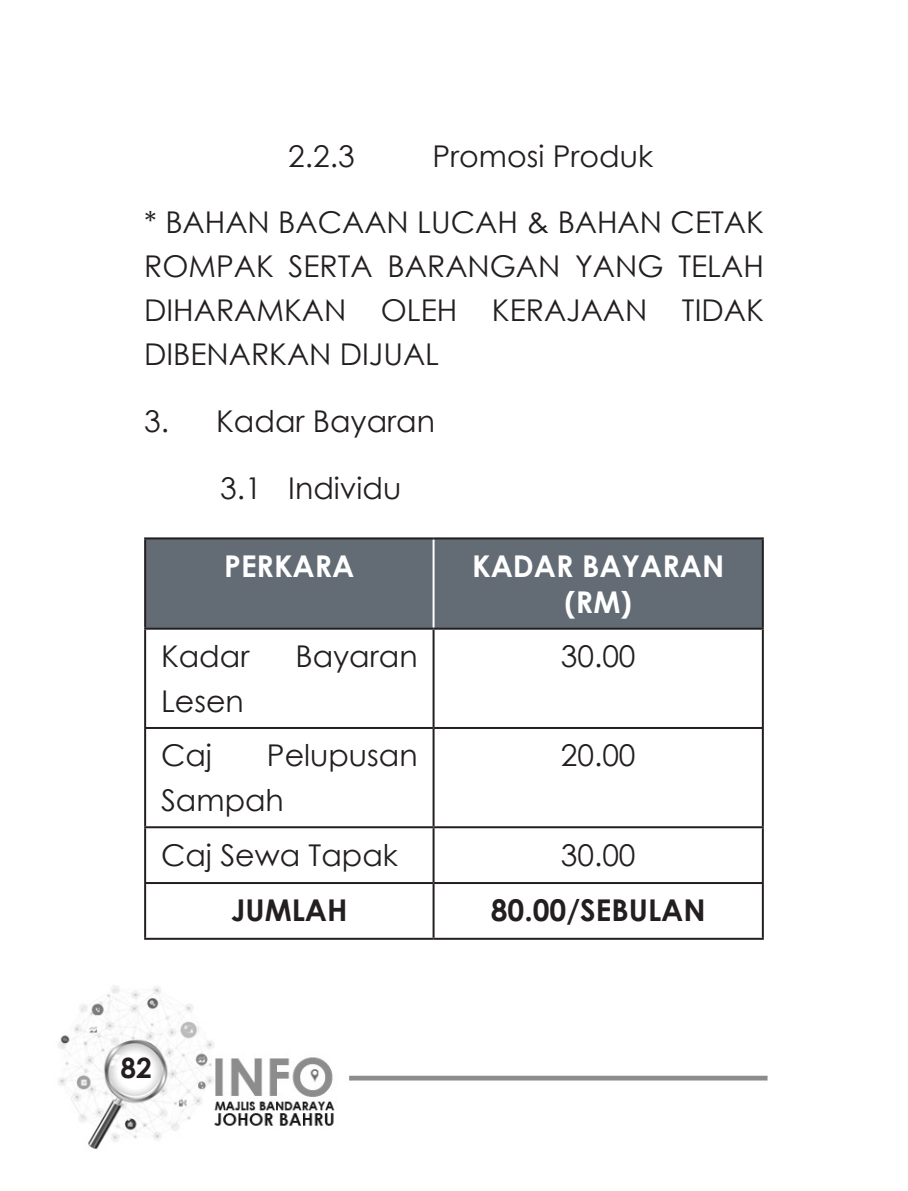
<style>
.page{position:relative;width:908px;height:1191px;background:#fff}
.page>*{position:absolute;margin:0;border:0;box-sizing:border-box;transform-origin:0 0}
.List_Paragraph{font:30px/44px "Century Gothic";color:#231f20;text-align:justify}
.t1{font:700 30px/36px "Century Gothic";color:#fff;text-align:center}
.List_Paragraph-2{font:700 30px "Century Gothic";color:#231f20}
.t2{font:700 28px "Century Gothic";color:#231f20}
</style>
<div class="page">
<img style="left:58px;top:537px;width:710px;height:612px">
<div style="left:146px;top:539px;width:615px;height:88px;background:#636b75"></div>
<hr style="left:144px;top:629px;width:2px;height:98px;background:#231f20">
<hr style="left:432px;top:629px;width:2px;height:98px;background:#231f20">
<hr style="left:761px;top:629px;width:2px;height:98px;background:#231f20">
<hr style="left:144px;top:727px;width:289px;height:2px;background:#231f20">
<hr style="left:144px;top:729px;width:2px;height:97px;background:#231f20">
<hr style="left:433px;top:727px;width:330px;height:2px;background:#231f20">
<hr style="left:432px;top:729px;width:2px;height:97px;background:#231f20">
<hr style="left:761px;top:729px;width:2px;height:97px;background:#231f20">
<hr style="left:144px;top:826px;width:289px;height:2px;background:#231f20">
<hr style="left:144px;top:828px;width:2px;height:54px;background:#231f20">
<hr style="left:433px;top:826px;width:330px;height:2px;background:#231f20">
<hr style="left:432px;top:828px;width:2px;height:54px;background:#231f20">
<hr style="left:761px;top:828px;width:2px;height:54px;background:#231f20">
<hr style="left:144px;top:882px;width:289px;height:2px;background:#231f20">
<hr style="left:144px;top:884px;width:2px;height:53px;background:#231f20">
<hr style="left:433px;top:882px;width:330px;height:2px;background:#231f20">
<hr style="left:432px;top:884px;width:2px;height:53px;background:#231f20">
<hr style="left:761px;top:884px;width:2px;height:53px;background:#231f20">
<hr style="left:144px;top:937px;width:289px;height:2px;background:#231f20">
<hr style="left:433px;top:937px;width:330px;height:2px;background:#231f20">
<hr style="left:432px;top:539px;width:2px;height:88px;background:#fff">
<hr style="left:144px;top:537px;width:289px;height:2px;background:#231f20">
<hr style="left:144px;top:539px;width:2px;height:88px;background:#231f20">
<hr style="left:433px;top:537px;width:330px;height:2px;background:#231f20">
<hr style="left:761px;top:539px;width:2px;height:88px;background:#231f20">
<hr style="left:144px;top:627px;width:289px;height:2px;background:#231f20">
<hr style="left:433px;top:627px;width:330px;height:2px;background:#231f20">
<p class="List_Paragraph" style="left:288px;top:133px;width:68px">2.2.3</p>
<p class="List_Paragraph" style="left:432px;top:133px;width:222px">Promosi Produk</p>
<p class="List_Paragraph" style="left:144px;top:200px;width:621px">* BAHAN BACAAN LUCAH &amp; BAHAN CETAK ROMPAK SERTA BARANGAN YANG TELAH DIHARAMKAN OLEH KERAJAAN TIDAK DIBENARKAN DIJUAL</p>
<p class="List_Paragraph" style="left:144px;top:399px;width:292px">3. Kadar Bayaran</p>
<p class="List_Paragraph" style="left:220px;top:465px;width:183px">3.1 Individu</p>
<p class="t1" style="left:224px;top:546px;width:132px">PERKARA</p>
<p class="t1" style="left:472px;top:546px;width:253px">KADAR BAYARAN (RM)</p>
<p class="List_Paragraph" style="left:161px;top:634px;width:90px">Kadar</p>
<p class="List_Paragraph" style="left:295px;top:634px;width:124px">Bayaran</p>
<p class="List_Paragraph" style="left:161px;top:679px;width:84px">Lesen</p>
<p class="List_Paragraph" style="left:560px;top:634px;width:76px">30.00</p>
<p class="List_Paragraph" style="left:161px;top:733px;width:52px">Caj</p>
<p class="List_Paragraph" style="left:161px;top:732px;width:258px;text-indent:106px">Pelupusan<br>Sampah</p>
<p class="List_Paragraph" style="left:560px;top:733px;width:76px">20.00</p>
<p class="List_Paragraph" style="left:161px;top:832px;width:238px">Caj Sewa Tapak</p>
<p class="List_Paragraph" style="left:560px;top:832px;width:76px">30.00</p>
<p class="List_Paragraph-2" style="left:231px;top:887px;width:118px">JUMLAH</p>
<p class="List_Paragraph-2" style="left:490px;top:887px;width:216px">80.00/SEBULAN</p>
<p class="t2" style="left:120px;top:1047px;width:33px">82</p>
</div>
